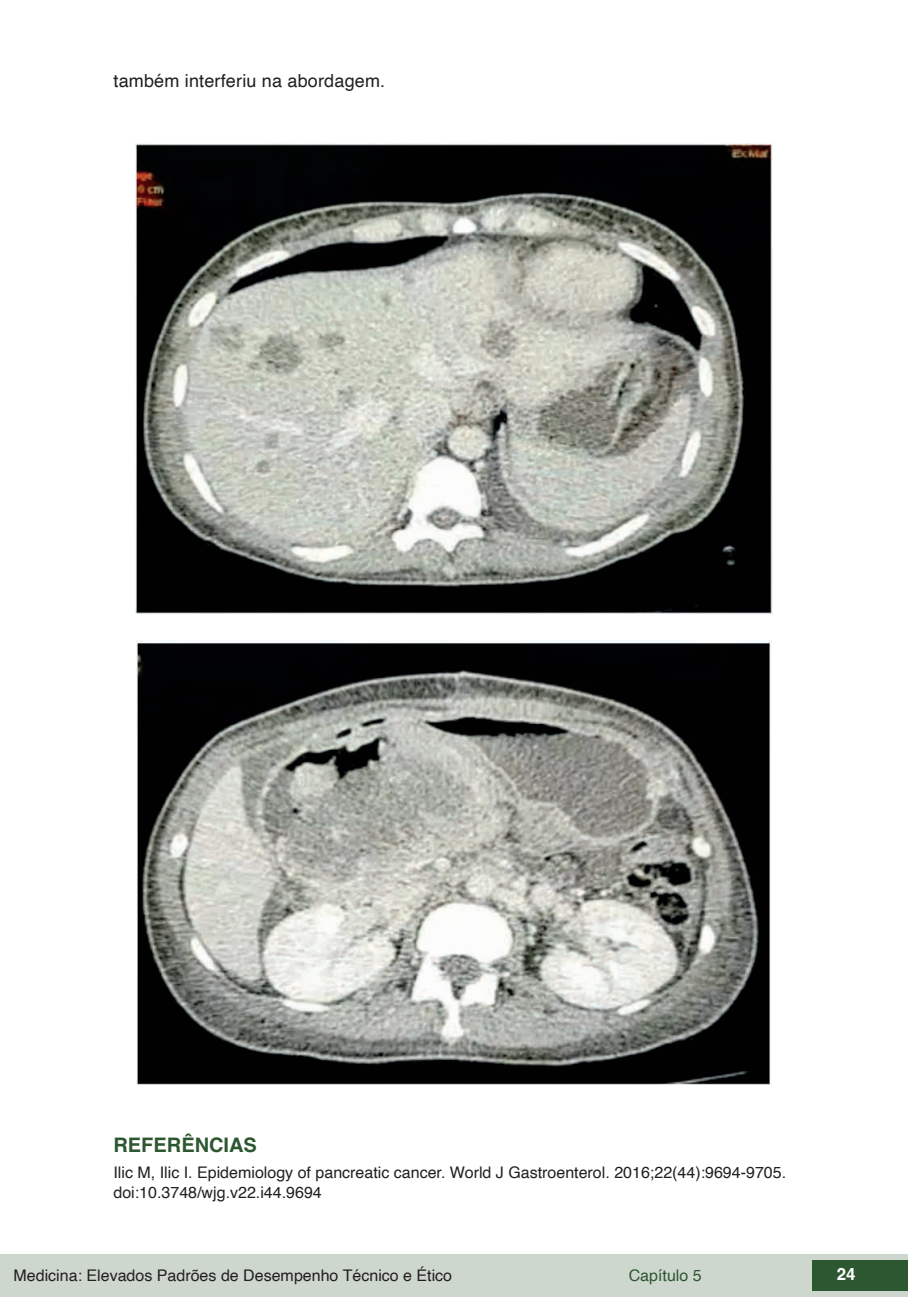
<style>
.page{position:relative;width:908px;height:1304px;background:#fff}
.page>*{position:absolute;margin:0;border:0;box-sizing:border-box;transform-origin:0 0}
.t1{font:700 20px "Helvetica";color:#2d5730}
.t2{font:18px "Helvetica";letter-spacing:.01em;color:#231f20}
.t3{font:700 16.8px "Helvetica";color:#fff}
.t4{font:16px/20px "Helvetica";color:#231f20}
.t5{font:16px "Helvetica";color:#2d5730}
</style>
<div class="page">
<div style="left:0;top:1254px;width:906px;height:43px;background:#cdd7ce"></div>
<div style="left:812px;top:1261px;width:95px;height:30px;background:#2d5730"></div>
<img style="left:135px;top:144px;width:637px;height:470px">
<img style="left:136px;top:640px;width:635px;height:444px">
<p class="t2" style="left:113px;top:67px;width:273px">também interferiu na abordagem.</p>
<p class="t1" style="left:113px;top:1133px;width:145px">REFERÊNCIAS</p>
<p class="t4" style="left:113px;top:1163px;width:674px">Ilic M, Ilic I. Epidemiology of pancreatic cancer. World J Gastroenterol. 2016;22(44):9694-9705. doi:10.3748/wjg.v22.i44.9694</p>
<p class="t4" style="left:14px;top:1266px;width:440px">Medicina: Elevados Padrões de Desempenho Técnico e Ético</p>
<p class="t5" style="left:628px;top:1263px;width:74px">Capítulo 5</p>
<p class="t3" style="left:836px;top:1264px;width:20px">24</p>
</div>
